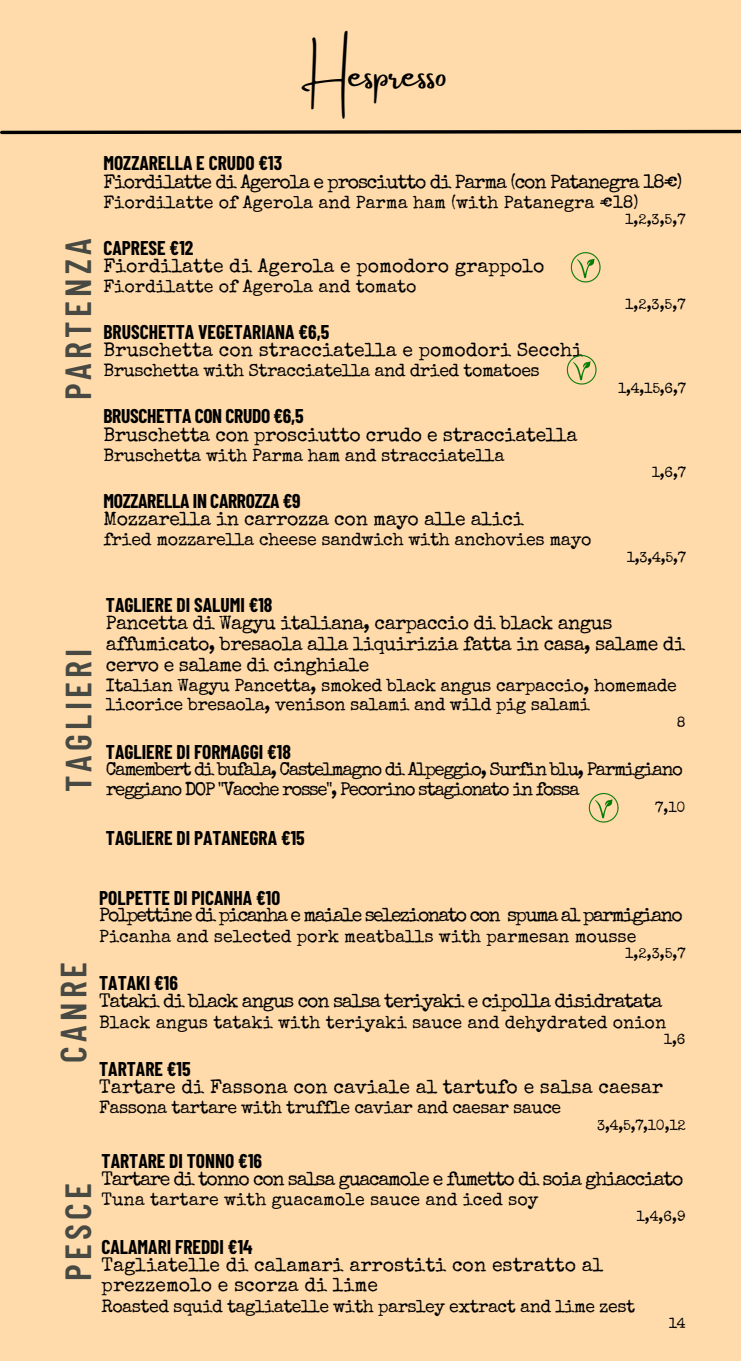
<style>
.page{position:relative;width:741px;height:1361px;background:#fff}
.page>*{position:absolute;margin:0;border:0;box-sizing:border-box;transform-origin:0 0}
.t1{font:40.8px "Amsterdam Two";color:#000}
.t2{font:600 36.3px "Barlow Condensed";letter-spacing:.115em;color:#474942}
.t3{font:700 19.5px "Barlow Condensed";color:#000}
.t4{font:19.5px/21px "Special Elite";letter-spacing:-.03em;color:#000}
.t5{font:19.5px/21px "Special Elite";color:#000}
.t6{font:19.5px "Special Elite";letter-spacing:-.06em;color:#000}
.t7{font:19.5px "Special Elite";letter-spacing:-.085em;color:#000}
.t8{font:19.5px "Special Elite";letter-spacing:-.065em;color:#000}
.t9{font:18.6px/20.2px "Special Elite";letter-spacing:-.08em;color:#000}
.t10{font:17.85px/19.6px "Special Elite";letter-spacing:-.015em;color:#000}
.t11{font:14.55px "Special Elite";letter-spacing:-.015em;color:#000}
</style>
<div class="page">
<div style="left:0;top:0;width:740px;height:1360px;background:#ffdbab"></div>
<svg style="left:0;top:129px;width:740px;height:6px"></svg>
<img style="left:588px;top:793px;width:31px;height:30px">
<img style="left:566px;top:355px;width:31px;height:30px">
<img style="left:570px;top:252px;width:31px;height:31px">
<h1 class="t1" style="left:301px;top:51px;width:148px">Hespresso</h1>
<p class="t2" style="left:55px;top:400px;width:163px;rotate:-90deg">PARTENZA</p>
<p class="t3" style="left:103px;top:151px;width:180px">MOZZARELLA E CRUDO €13</p>
<p class="t6" style="left:103px;top:174px;width:580px">Fiordilatte di Agerola e prosciutto di Parma (con Patanegra 18€)</p>
<p class="t10" style="left:103px;top:194px;width:536px">Fiordilatte of Agerola and Parma ham (with Patanegra €18)</p>
<p class="t11" style="left:625px;top:214px;width:62px">1,2,3,5,7</p>
<p class="t3" style="left:103px;top:235px;width:91px">CAPRESE €12</p>
<p class="t5" style="left:103px;top:257px;width:442px">Fiordilatte di Agerola e pomodoro grappolo</p>
<p class="t10" style="left:103px;top:278px;width:314px">Fiordilatte of Agerola and tomato</p>
<p class="t11" style="left:625px;top:298px;width:62px">1,2,3,5,7</p>
<p class="t3" style="left:103px;top:319px;width:227px">BRUSCHETTA VEGETARIANA €6,5</p>
<p class="t5" style="left:103px;top:342px;width:481px">Bruschetta con stracciatella e pomodori Secchi</p>
<p class="t10" style="left:103px;top:363px;width:437px">Bruschetta with Stracciatella and dried tomatoes</p>
<p class="t11" style="left:618px;top:382px;width:69px">1,4,15,6,7</p>
<p class="t3" style="left:103px;top:403px;width:201px">BRUSCHETTA CON CRUDO €6,5</p>
<p class="t4" style="left:103px;top:426px;width:475px">Bruschetta con prosciutto crudo e stracciatella</p>
<p class="t10" style="left:103px;top:447px;width:402px">Bruschetta with Parma ham and stracciatella</p>
<p class="t11" style="left:651px;top:467px;width:35px">1,6,7</p>
<p class="t3" style="left:103px;top:488px;width:198px">MOZZARELLA IN CARROZZA €9</p>
<p class="t4" style="left:103px;top:510px;width:421px">Mozzarella in carrozza con mayo alle alici</p>
<p class="t10" style="left:103px;top:531px;width:489px">fried mozzarella cheese sandwich with anchovies mayo</p>
<p class="t11" style="left:626px;top:551px;width:61px">1,3,4,5,7</p>
<h2 class="t2" style="left:55px;top:792px;width:145px;rotate:-90deg">TAGLIERI</h2>
<p class="t3" style="left:106px;top:592px;width:168px">TAGLIERE DI SALUMI €18</p>
<p class="t4" style="left:106px;top:614px;width:580px">Pancetta di Wagyu italiana, carpaccio di black angus affumicato, bresaola alla liquirizia fatta in casa, salame di cervo e salame di cinghiale</p>
<p class="t10" style="left:106px;top:677px;width:572px">Italian Wagyu Pancetta, smoked black angus carpaccio, homemade licorice bresaola, venison salami and wild pig salami</p>
<p class="t11" style="left:676px;top:716px;width:10px">8</p>
<p class="t3" style="left:106px;top:739px;width:186px">TAGLIERE DI FORMAGGI €18</p>
<p class="t9" style="left:106px;top:760px;width:578px">Camembert di bufala, Castelmagno di Alpeggio, Surfin blu, Parmigiano reggiano DOP "Vacche rosse", Pecorino stagionato in fossa</p>
<p class="t11" style="left:655px;top:802px;width:32px">7,10</p>
<p class="t3" style="left:106px;top:825px;width:200px">TAGLIERE DI PATANEGRA €15</p>
<h2 class="t2" style="left:50px;top:1062px;width:103px;rotate:-90deg">CANRE</h2>
<p class="t3" style="left:99px;top:885px;width:182px">POLPETTE DI PICANHA €10</p>
<p class="t7" style="left:99px;top:907px;width:585px">Polpettine di picanha e maiale selezionato con spuma al parmigiano</p>
<p class="t10" style="left:99px;top:928px;width:538px">Picanha and selected pork meatballs with parmesan mousse</p>
<p class="t11" style="left:625px;top:947px;width:62px">1,2,3,5,7</p>
<p class="t3" style="left:99px;top:970px;width:80px">TATAKI €16</p>
<p class="t6" style="left:99px;top:993px;width:564px">Tataki di black angus con salsa teriyaki e cipolla disidratata</p>
<p class="t10" style="left:99px;top:1013px;width:568px">Black angus tataki with teriyaki sauce and dehydrated onion</p>
<p class="t11" style="left:663px;top:1033px;width:23px">1,6</p>
<p class="t3" style="left:99px;top:1056px;width:93px">TARTARE €15</p>
<p class="t5" style="left:99px;top:1078px;width:565px">Tartare di Fassona con caviale al tartufo e salsa caesar</p>
<p class="t10" style="left:99px;top:1099px;width:463px">Fassona tartare with truffle caviar and caesar sauce</p>
<p class="t11" style="left:597px;top:1119px;width:90px">3,4,5,7,10,12</p>
<h2 class="t2" style="left:55px;top:1280px;width:99px;rotate:-90deg">PESCE</h2>
<p class="t3" style="left:101px;top:1148px;width:162px">TARTARE DI TONNO €16</p>
<p class="t8" style="left:101px;top:1170px;width:583px">Tartare di tonno con salsa guacamole e fumetto di soia ghiacciato</p>
<p class="t10" style="left:101px;top:1191px;width:438px">Tuna tartare with guacamole sauce and iced soy</p>
<p class="t11" style="left:636px;top:1210px;width:51px">1,4,6,9</p>
<p class="t3" style="left:101px;top:1233px;width:152px">CALAMARI FREDDI €14</p>
<p class="t5" style="left:101px;top:1255px;width:503px">Tagliatelle di calamari arrostiti con estratto al prezzemolo e scorza di lime</p>
<p class="t10" style="left:101px;top:1297px;width:535px">Roasted squid tagliatelle with parsley extract and lime zest</p>
<p class="t11" style="left:668px;top:1317px;width:18px">14</p>
</div>
